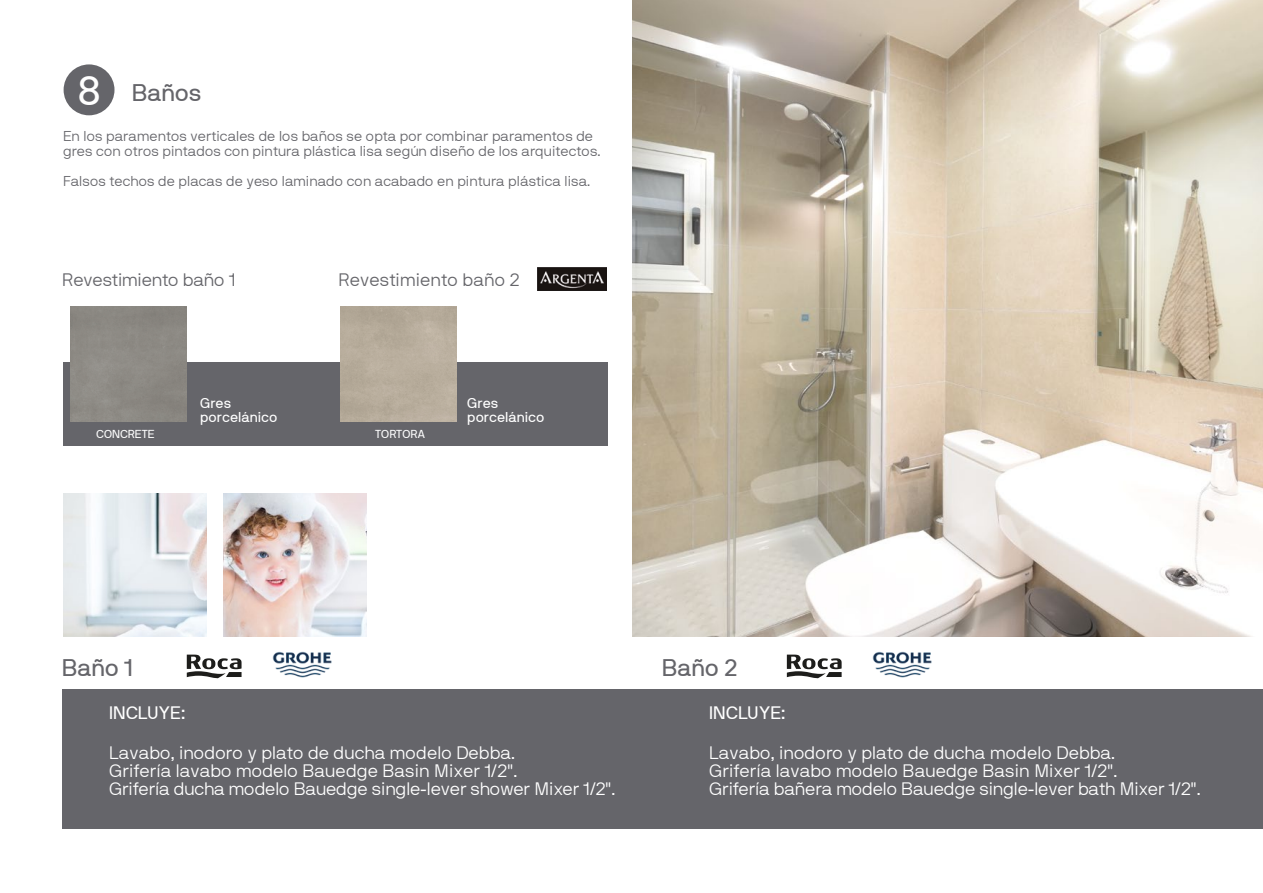
<style>
.page{position:relative;width:1263px;height:893px;background:#fff}
.page>*{position:absolute;margin:0;border:0;box-sizing:border-box;transform-origin:0 0}
.t1{font:41.1px "NB International Regular Webfont";color:#fff}
.t2{font:24px "NB International Regular Webfont";color:#65656a}
.t3{font:18px/18px "NB International Light Webfont";letter-spacing:-.005em;color:#fff}
.t4{font:18px "NB International Light Webfont";letter-spacing:-.01em;color:#65656a}
.t5{font:18px "NB International Regular Webfont";letter-spacing:-.005em;color:#fff}
.t6{font:14.25px/15px "NB International Light Webfont";color:#65656a}
.t7{font:14.25px/13.5px "NB International Regular Webfont";color:#fff}
.t8{font:11.55px "NB International Regular Webfont";color:#fff}
</style>
<div class="page">
<img style="left:632px;top:0;width:631px;height:637px">
<div style="left:64px;top:64px;width:50px;height:51px;background:#65656a;border-radius:50%"></div>
<img style="left:223px;top:494px;width:143px;height:143px">
<img style="left:63px;top:494px;width:143px;height:143px">
<div style="left:63px;top:689px;width:1200px;height:139px;background:#65656a"></div>
<div style="left:63px;top:362px;width:545px;height:83px;background:#65656a"></div>
<div style="left:70px;top:307px;width:116px;height:114px;background:#8c8983"></div>
<img style="left:340px;top:307px;width:116px;height:114px">
<img style="left:538px;top:268px;width:68px;height:23px">
<svg style="left:187px;top:655px;width:55px;height:23px"></svg>
<img style="left:273px;top:652px;width:59px;height:26px">
<svg style="left:787px;top:655px;width:55px;height:23px"></svg>
<img style="left:873px;top:652px;width:59px;height:26px">
<h1 class="t1" style="left:77px;top:67px;width:25px">8</h1>
<p class="t6" style="left:63px;top:128px;width:539px">En los paramentos verticales de los baños se opta por combinar paramentos de gres con otros pintados con pintura plástica lisa según diseño de los arquitectos.</p>
<p class="t6" style="left:63px;top:173px;width:529px">Falsos techos de placas de yeso laminado con acabado en pintura plástica lisa.</p>
<h2 class="t2" style="left:132px;top:79px;width:71px">Baños</h2>
<p class="t4" style="left:62px;top:269px;width:175px">Revestimiento baño 1</p>
<p class="t4" style="left:338px;top:269px;width:183px">Revestimiento baño 2</p>
<p class="t7" style="left:200px;top:396px;width:79px">Gres porcelánico</p>
<p class="t8" style="left:96px;top:427px;width:60px">CONCRETE</p>
<p class="t8" style="left:375px;top:427px;width:52px">TORTORA</p>
<p class="t7" style="left:467px;top:396px;width:79px">Gres porcelánico</p>
<h2 class="t2" style="left:62px;top:654px;width:73px">Baño 1</h2>
<p class="t5" style="left:109px;top:702px;width:78px">INCLUYE:</p>
<p class="t3" style="left:109px;top:744px;width:508px">Lavabo, inodoro y plato de ducha modelo Debba.<br>Grifería lavabo modelo Bauedge Basin Mixer 1/2".<br>Grifería ducha modelo Bauedge single-lever shower Mixer 1/2".</p>
<h2 class="t2" style="left:662px;top:654px;width:77px">Baño 2</h2>
<p class="t5" style="left:709px;top:702px;width:78px">INCLUYE:</p>
<p class="t3" style="left:709px;top:744px;width:493px">Lavabo, inodoro y plato de ducha modelo Debba.<br>Grifería lavabo modelo Bauedge Basin Mixer 1/2".<br>Grifería bañera modelo Bauedge single-lever bath Mixer 1/2".</p>
</div>
